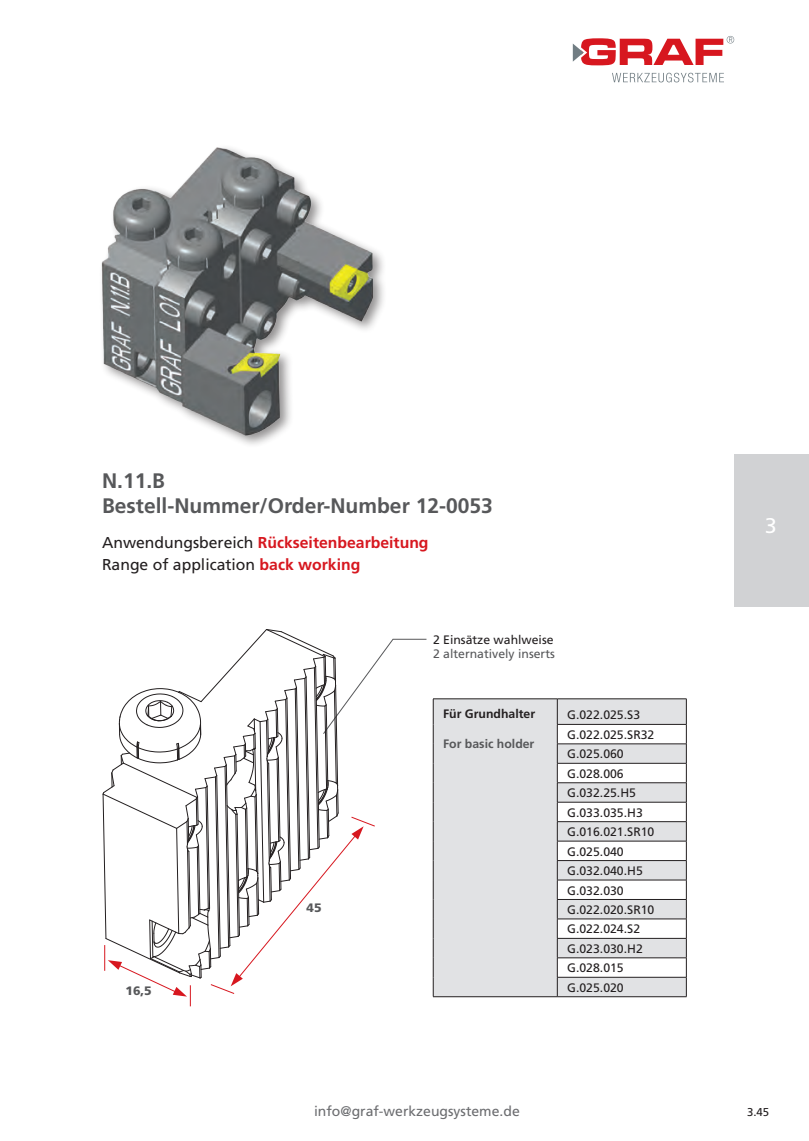
<style>
.page{position:relative;width:809px;height:1141px;background:#fff}
.page>*{position:absolute;margin:0;border:0;box-sizing:border-box;transform-origin:0 0}
.t1{font:700 21px/25.2px "Frutiger";color:#57585a}
.t2{font:21px "Frutiger BQ";color:#fff}
.t3{font:700 15.75px "Frutiger";color:#d7171f}
.t4{font:15.75px "Frutiger";color:#231f20}
.t5{font:14px "Frutiger";color:#6c6d70}
.t6{font:12.25px "Frutiger";color:#231f20}
.t7{font:12.25px "Frutiger";color:#57585a}
.t8{font:700 12.25px "Frutiger";color:#231f20}
.t9{font:700 12.25px "Frutiger";color:#57585a}
.t10{font:900 12.25px "Frutiger";color:#57585a}
.t11{font:11.38px "Frutiger";color:#231f20}
.s1{font-weight:400;color:#231f20}
.s2{font-weight:700;color:#d7171f}
</style>
<div class="page">
<svg style="left:612px;top:73px;width:112px;height:9px"></svg>
<svg style="left:573px;top:36px;width:161px;height:29px"></svg>
<div style="left:734px;top:454px;width:75px;height:153px;background:#d1d2d4"></div>
<img style="left:101px;top:147px;width:283px;height:298px">
<div style="left:434px;top:700px;width:123px;height:296px;background:#e1e2e4"></div>
<hr style="left:433px;top:699px;width:124px;height:1px;background:#231f20">
<svg style="left:433px;top:699px;width:1px;height:297px"></svg>
<hr style="left:433px;top:996px;width:124px;height:1px;background:#231f20">
<svg style="left:557px;top:699px;width:130px;height:297px"></svg>
<hr style="left:557px;top:996px;width:129px;height:1px;background:#231f20">
<svg style="left:102px;top:629px;width:325px;height:377px"></svg>
<p class="t1" style="left:102px;top:468px;width:392px">N.11.B<br>Bestell-Nummer/Order-Number 12-0053</p>
<p class="t3" style="left:102px;top:533px;width:328px"><span class="s1">Anwendungsbereich</span> Rückseitenbearbeitung</p>
<p class="t4" style="left:102px;top:555px;width:260px">Range of application <span class="s2">back working</span></p>
<p class="t10" style="left:306px;top:900px;width:16px">45</p>
<p class="t6" style="left:433px;top:632px;width:122px">2 Einsätze wahlweise</p>
<p class="t7" style="left:433px;top:647px;width:123px">2 alternatively inserts</p>
<p class="t8" style="left:443px;top:707px;width:93px">Für Grundhalter</p>
<p class="t9" style="left:443px;top:736px;width:93px">For basic holder</p>
<p class="t6" style="left:567px;top:708px;width:74px">G.022.025.S3</p>
<p class="t6" style="left:567px;top:727px;width:89px">G.022.025.SR32</p>
<p class="t6" style="left:567px;top:747px;width:58px">G.025.060</p>
<p class="t6" style="left:567px;top:766px;width:58px">G.028.006</p>
<p class="t6" style="left:567px;top:786px;width:70px">G.032.25.H5</p>
<p class="t6" style="left:567px;top:805px;width:77px">G.033.035.H3</p>
<p class="t6" style="left:567px;top:825px;width:89px">G.016.021.SR10</p>
<p class="t6" style="left:567px;top:844px;width:58px">G.025.040</p>
<p class="t6" style="left:567px;top:864px;width:77px">G.032.040.H5</p>
<p class="t6" style="left:567px;top:883px;width:58px">G.032.030</p>
<p class="t6" style="left:567px;top:902px;width:89px">G.022.020.SR10</p>
<p class="t6" style="left:567px;top:922px;width:74px">G.022.024.S2</p>
<p class="t6" style="left:567px;top:941px;width:77px">G.023.030.H2</p>
<p class="t6" style="left:567px;top:961px;width:58px">G.028.015</p>
<p class="t10" style="left:126px;top:983px;width:28px">16,5</p>
<p class="t6" style="left:567px;top:980px;width:58px">G.025.020</p>
<h1 class="t2" style="left:765px;top:514px;width:13px">3</h1>
<p class="t5" style="left:314px;top:1103px;width:207px">info@graf-werkzeugsysteme.de</p>
<p class="t11" style="left:747px;top:1106px;width:24px">3.45</p>
</div>
